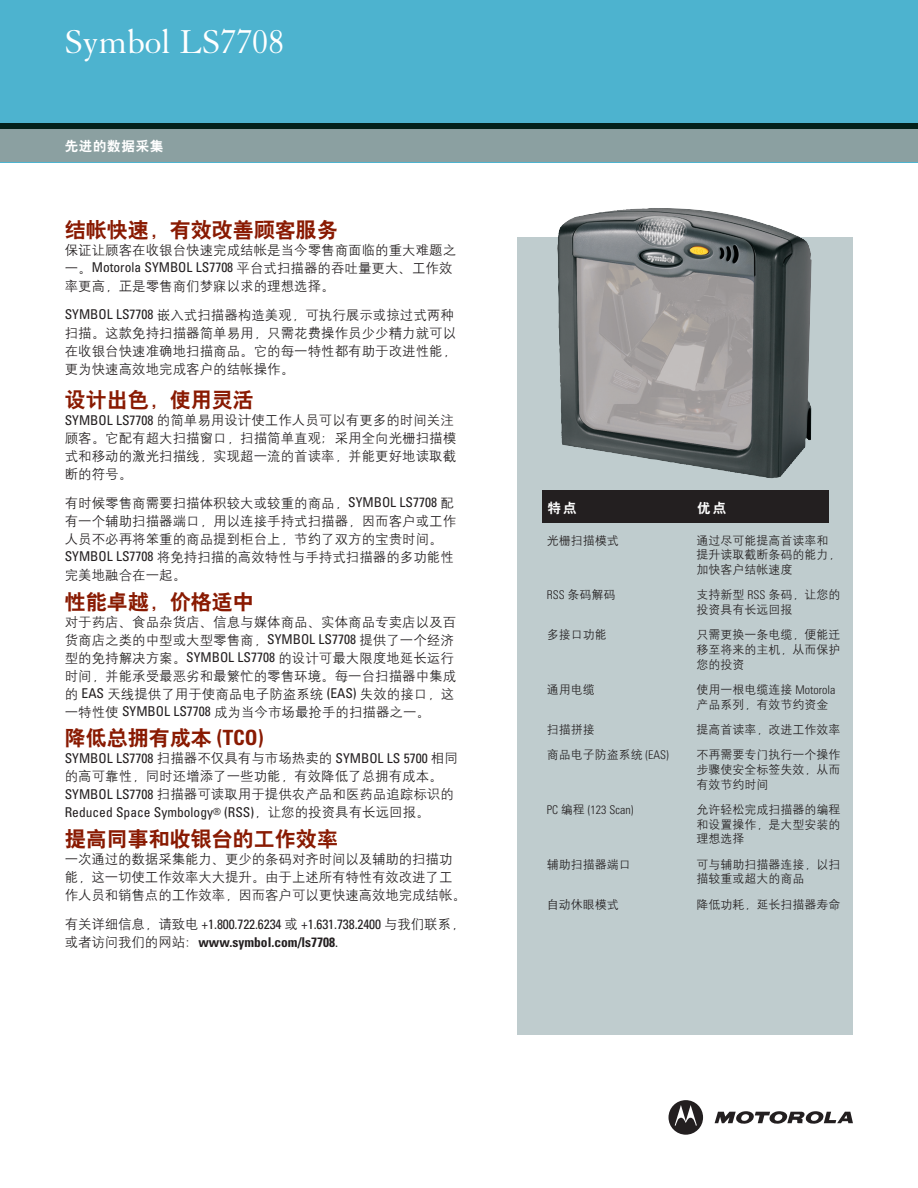
<style>
.page{position:relative;width:918px;height:1188px;background:#fff}
.page>*{position:absolute;margin:0;border:0;box-sizing:border-box;transform-origin:0 0}
.t1{font:36px "Granjon";color:#fff}
.t2{font:21px "H Yb 2 gj";color:#891a02}
.t3{font:13.5px/18px "H Yg 2 gj";color:#231f20}
.t4{font:condensed 13.5px/18px "Univers";color:#231f20}
.t5{font:13.5px "H Yb 2 gj";letter-spacing:.05em;color:#fff}
.t6{font:12px/14.7px "H Yg 2 gj";color:#231f20}
.t7{font:300 condensed 12px "Univers";color:#231f20}
.s1{font-family:"H Yg 2 gj";font-stretch:normal}
.s2{font-family:"Univers";font-stretch:condensed}
.s3{font-family:"Univers";font-weight:700;font-stretch:condensed}
.s4{font-weight:700}
.s5{font-family:"Univers";font-weight:300;font-stretch:condensed}
.s6{font-family:"H Yg 2 gj";font-weight:400;font-stretch:normal}
</style>
<div class="page">
<div style="left:518px;top:237px;width:335px;height:798px;background:#bfccce"></div>
<div style="left:0;top:0;width:918px;height:162px;background:#4db3cf"></div>
<div style="left:542px;top:490px;width:287px;height:32px;background:#231f20"></div>
<div style="left:0;top:126px;width:918px;height:36px;background:#8ba0a1"></div>
<div style="left:0;top:123px;width:918px;height:5px;background:#03211b"></div>
<img style="left:557px;top:208px;width:255px;height:271px">
<svg style="left:669px;top:1100px;width:34px;height:35px"></svg>
<svg style="left:715px;top:1111px;width:138px;height:13px"></svg>
<h1 class="t1" style="left:65px;top:29px;width:221px">Symbol LS7708</h1>
<p class="t5" style="left:65px;top:139px;width:100px">先进的数据采集</p>
<h2 class="t2" style="left:65px;top:219px;width:274px">结帐快速，有效改善顾客服务</h2>
<p class="t3" style="left:65px;top:241px;width:393px">保证让顾客在收银台快速完成结帐是当今零售商面临的重大难题之</p>
<p class="t4" style="left:65px;top:260px;width:389px"><span class="s1">一。</span>Motorola SYMBOL LS7708 <span class="s1">平台式扫描器的吞吐量更大、工作效</span></p>
<p class="t3" style="left:65px;top:271px;width:391px;line-height:28.8px">率更高，正是零售商们梦寐以求的理想选择。<br><span class="s2">SYMBOL LS7708</span> 嵌入式扫描器构造美观，可执行展示或掠过式两种</p>
<p class="t3" style="left:65px;top:324px;width:393px;text-align:justify">扫描。这款免持扫描器简单易用，只需花费操作员少少精力就可以在收银台快速准确地扫描商品。它的每一特性都有助于改进性能，更为快速高效地完成客户的结帐操作。</p>
<h2 class="t2" style="left:65px;top:389px;width:190px">设计出色，使用灵活</h2>
<p class="t3" style="left:65px;top:411px;width:393px"><span class="s2">SYMBOL LS7708</span> 的简单易用设计使工作人员可以有更多的时间关注顾客。它配有超大扫描窗口，扫描简单直观；采用全向光栅扫描模式和移动的激光扫描线，实现超一流的首读率，并能更好地读取截断的符号。</p>
<p class="t3" style="left:65px;top:494px;width:393px">有时候零售商需要扫描体积较大或较重的商品，<span class="s2">SYMBOL LS7708</span> 配有一个辅助扫描器端口，用以连接手持式扫描器，因而客户或工作人员不必再将笨重的商品提到柜台上，节约了双方的宝贵时间。<br><span class="s2">SYMBOL LS7708</span> 将免持扫描的高效特性与手持式扫描器的多功能性完美地融合在一起。</p>
<h2 class="t2" style="left:65px;top:591px;width:190px">性能卓越，价格适中</h2>
<p class="t3" style="left:65px;top:612px;width:393px">对于药店、食品杂货店、信息与媒体商品、实体商品专卖店以及百货商店之类的中型或大型零售商，<span class="s2">SYMBOL LS7708</span> 提供了一个经济型的免持解决方案。<span class="s2">SYMBOL LS7708</span> 的设计可最大限度地延长运行时间，并能承受最恶劣和最繁忙的零售环境。每一台扫描器中集成的 <span class="s2">EAS</span> 天线提供了用于使商品电子防盗系统 <span class="s2">(EAS)</span> 失效的接口，这一特性使 <span class="s2">SYMBOL LS7708</span> 成为当今市场最抢手的扫描器之一。</p>
<h2 class="t2" style="left:65px;top:728px;width:200px">降低总拥有成本 <span class="s3">(TCO)</span></h2>
<p class="t4" style="left:65px;top:750px;width:395px">SYMBOL LS7708 <span class="s1">扫描器不仅具有与市场热卖的</span> SYMBOL LS 5700 <span class="s1">相同</span></p>
<p class="t3" style="left:65px;top:767px;width:391px">的高可靠性，同时还增添了一些功能，有效降低了总拥有成本。<br><span class="s2">SYMBOL LS7708</span> 扫描器可读取用于提供农产品和医药品追踪标识的</p>
<p class="t4" style="left:65px;top:804px;width:366px">Reduced Space Symbology<sup>®</sup> (RSS)<span class="s1">，让您的投资具有长远回报。</span></p>
<h2 class="t2" style="left:65px;top:828px;width:274px">提高同事和收银台的工作效率</h2>
<p class="t3" style="left:65px;top:850px;width:403px">一次通过的数据采集能力、更少的条码对齐时间以及辅助的扫描功能，这一切使工作效率大大提升。由于上述所有特性有效改进了工作人员和销售点的工作效率，因而客户可以更快速高效地完成结帐。</p>
<p class="t4" style="left:65px;top:916px;width:401px"><span class="s1">有关详细信息，请致电</span> +1.800.722.6234 <span class="s1">或</span> +1.631.738.2400 <span class="s1">与我们联系，或者访问我们的网站：</span><span class="s4">www.symbol.com/ls7708</span>.</p>
<p class="t5" style="left:548px;top:501px;width:31px">特点</p>
<p class="t5" style="left:697px;top:501px;width:31px">优点</p>
<p class="t6" style="left:547px;top:533px;width:73px">光栅扫描模式</p>
<p class="t6" style="left:547px;top:587px;width:70px"><span class="s5">RSS</span> 条码解码</p>
<p class="t6" style="left:547px;top:627px;width:61px">多接口功能</p>
<p class="t6" style="left:547px;top:682px;width:49px">通用电缆</p>
<p class="t6" style="left:547px;top:717px;width:124px;line-height:25.5px">扫描拼接<br>商品电子防盗系统 <span class="s5">(EAS)</span></p>
<p class="t7" style="left:547px;top:805px;width:88px">PC <span class="s6">编程</span> (123 Scan)</p>
<p class="t6" style="left:547px;top:857px;width:85px">辅助扫描器端口</p>
<p class="t6" style="left:547px;top:897px;width:73px">自动休眼模式</p>
<p class="t6" style="left:697px;top:533px;width:145px">通过尽可能提高首读率和提升读取截断条码的能力，加快客户结帐速度</p>
<p class="t6" style="left:697px;top:587px;width:145px">支持新型 <span class="s5">RSS</span> 条码，让您的投资具有长远回报</p>
<p class="t6" style="left:697px;top:627px;width:145px;text-align:justify">只需更换一条电缆，便能迁移至将来的主机，从而保护您的投资</p>
<p class="t6" style="left:697px;top:682px;width:140px">使用一根电缆连接 <span class="s5">Motorola</span>产品系列，有效节约资金</p>
<p class="t6" style="left:697px;top:717px;width:145px;line-height:25.5px">提高首读率，改进工作效率不再需要专门执行一个操作</p>
<p class="t6" style="left:697px;top:762px;width:145px">步骤使安全标签失效，从而有效节约时间</p>
<p class="t6" style="left:697px;top:802px;width:145px;text-align:justify">允许轻松完成扫描器的编程和设置操作，是大型安装的理想选择</p>
<p class="t6" style="left:697px;top:857px;width:145px">可与辅助扫描器连接，以扫描较重或超大的商品</p>
<p class="t6" style="left:697px;top:897px;width:145px">降低功耗，延长扫描器寿命</p>
</div>
